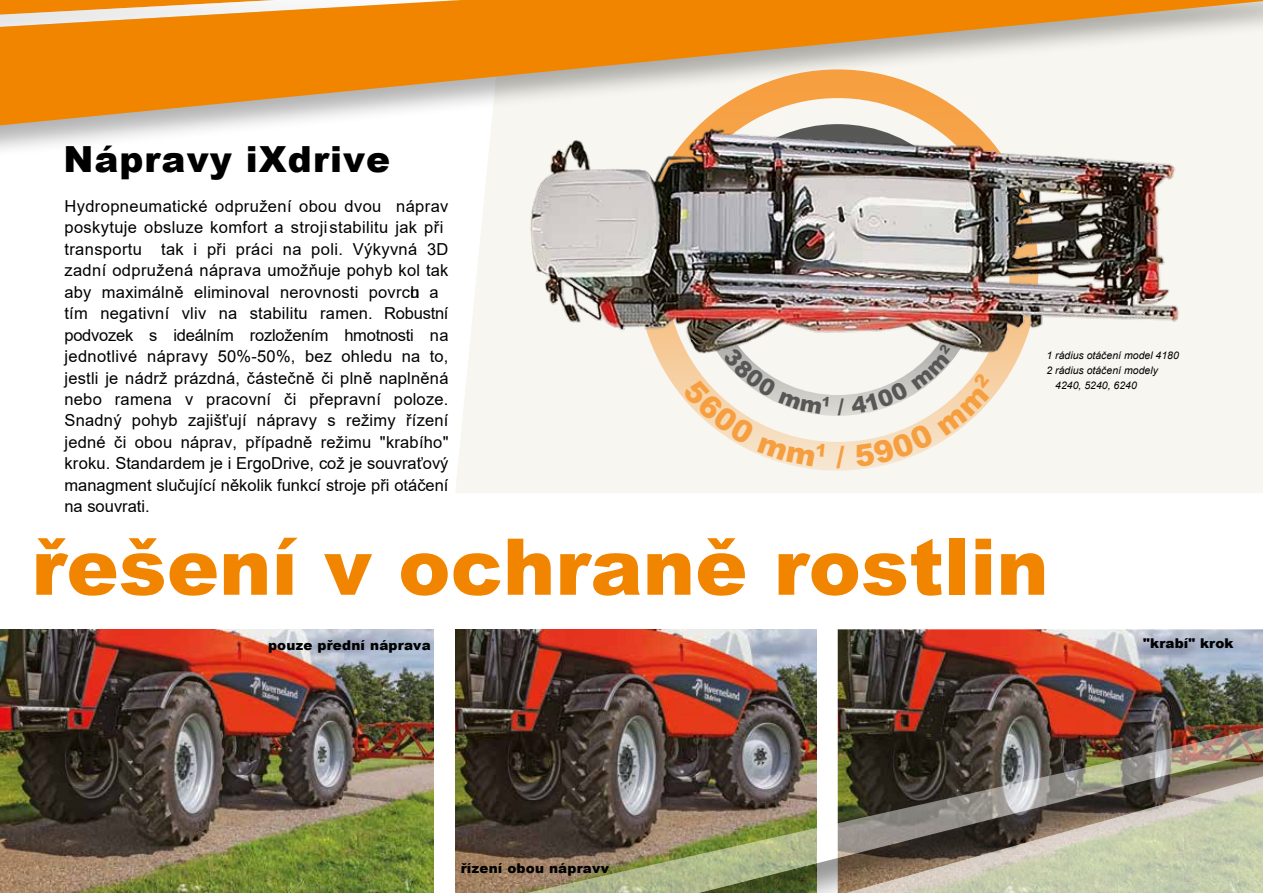
<style>
.page{position:relative;width:1263px;height:893px;background:#fff}
.page>*{position:absolute;margin:0;border:0;box-sizing:border-box;transform-origin:0 0}
.t1{font:900 78.3px "Arial";color:#f18500}
.t2{font:900 36px "Arial";letter-spacing:.03em;color:#000}
.t3{font:16.5px/21.5px "Arial";letter-spacing:.015em;color:#000}
.t4{font:900 13.5px "Arial";letter-spacing:.015em;color:#000}
.t5{font:italic 10.5px "Arial";color:#000}
</style>
<div class="page">
<div style="left:455px;top:283px;width:808px;height:210px;background:#f7f6f0"></div>
<div style="left:0;top:0;width:1263px;height:283px;background:#000;opacity:.3"></div>
<svg style="left:0;top:0;width:1263px;height:125px;fill:#f18500"></svg>
<img style="left:0;top:629px;width:434px;height:264px">
<img style="left:455px;top:629px;width:361px;height:95px">
<img style="left:838px;top:629px;width:425px;height:95px">
<img style="left:455px;top:724px;width:808px;height:169px">
<img style="left:470px;top:725px;width:793px;height:168px">
<img style="left:800px;top:773px;width:463px;height:120px">
<svg style="left:637px;top:69px;width:401px;height:402px;fill:#f7f6f0"></svg>
<img style="left:519px;top:114px;width:663px;height:252px">
<svg style="left:838px;top:398px;width:6px;height:17px"></svg>
<svg style="left:682px;top:347px;width:147px;height:119px"></svg>
<svg style="left:836px;top:446px;width:9px;height:22px"></svg>
<svg style="left:851px;top:344px;width:138px;height:123px"></svg>
<h2 class="t2" style="left:63px;top:133px;width:328px">Nápravy iXdrive</h2>
<p class="t3" style="left:64px;top:195px;width:386px">Hydropneumatické odpružení obou dvou náprav poskytuje obsluze komfort a stroji stabilitu jak při transportu tak i při práci na poli. Výkyvná 3D zadní odpružená náprava umožňuje pohyb kol tak aby maximálně eliminoval nerovnosti povrchu a tím negativní vliv na stabilitu ramen. Robustní podvozek s ideálním rozložením hmotnosti na jednotlivé nápravy 50%-50%, bez ohledu na to, jestli je nádrž prázdná, částečně či plně naplněná nebo ramena v pracovní či přepravní poloze.<br>Snadný pohyb zajišťují nápravy s režimy řízení jedné či obou náprav, případně režimu "krabího" kroku. Standardem je i ErgoDrive, což je souvraťový managment slučující několik funkcí stroje při otáčení na souvrati.</p>
<p class="t5" style="left:1046px;top:348px;width:134px">1 rádius otáčení model 4180</p>
<p class="t5" style="left:1046px;top:363px;width:113px">2 rádius otáčení modely</p>
<p class="t5" style="left:1055px;top:378px;width:83px">4240, 5240, 6240</p>
<h1 class="t1" style="left:31px;top:510px;width:1019px">řešení v ochraně rostlin</h1>
<p class="t4" style="left:268px;top:636px;width:164px">pouze přední náprava</p>
<p class="t4" style="left:461px;top:858px;width:150px">řízení obou nápravv</p>
<p class="t4" style="left:1143px;top:633px;width:92px">"krabí" krok</p>
</div>
